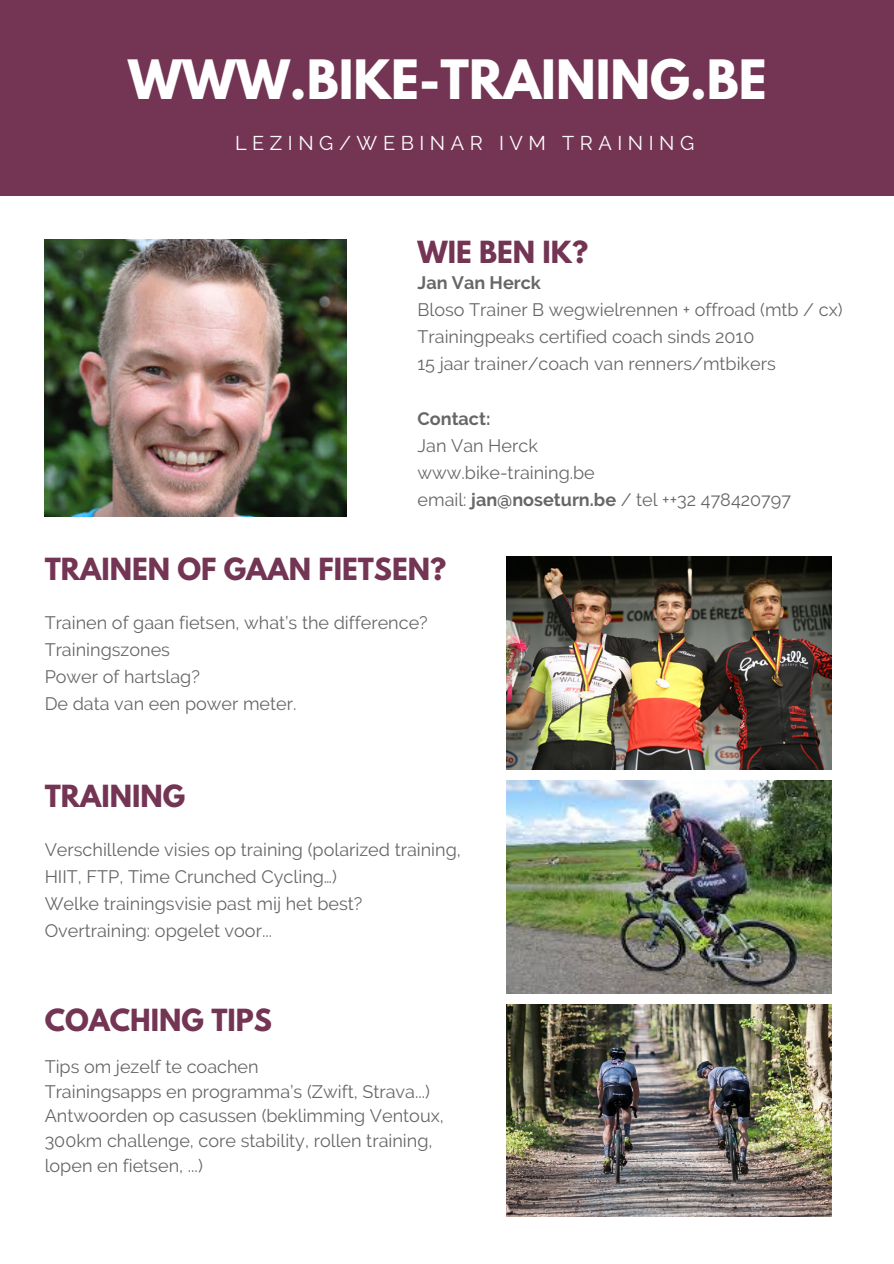
<style>
.page{position:relative;width:894px;height:1264px;background:#fff}
.page>*{position:absolute;margin:0;border:0;box-sizing:border-box;transform-origin:0 0}
.t1{font:700 48px "League Spartan";color:#fff}
.t2{font:700 27px "League Spartan";color:#743554}
.t3{font:19.8px "Raleway";letter-spacing:.28em;color:#fff}
.t4{font:18px/27px "Raleway";color:#000}
.t5{font:700 18px "Raleway";color:#000}
.s1{font-weight:700}
</style>
<div class="page">
<div style="left:0;top:0;width:893px;height:195px;background:#743554"></div>
<img style="left:45px;top:240px;width:301px;height:277px">
<img style="left:506px;top:556px;width:325px;height:213px">
<img style="left:506px;top:780px;width:325px;height:213px">
<img style="left:506px;top:1004px;width:325px;height:212px">
<h1 class="t1" style="left:128px;top:56px;width:639px">WWW.BIKE-TRAINING.BE</h1>
<p class="t3" style="left:235px;top:131px;width:461px">LEZING/WEBINAR IVM TRAINING</p>
<h2 class="t2" style="left:417px;top:238px;width:172px">WIE BEN IK?</h2>
<p class="t5" style="left:417px;top:272px;width:125px">Jan Van Herck</p>
<p class="t4" style="left:417px;top:296px;width:426px">Bloso Trainer B wegwielrennen + offroad (mtb / cx)<br>Trainingpeaks certified coach sinds 2010<br>15 jaar trainer/coach van renners/mtbikers</p>
<p class="t5" style="left:417px;top:408px;width:74px">Contact:</p>
<p class="t4" style="left:417px;top:432px;width:375px">Jan Van Herck<br>www.bike-training.be<br>email: <span class="s1">jan@noseturn.be</span> / tel ++32 478420797</p>
<h2 class="t2" style="left:45px;top:555px;width:403px">TRAINEN OF GAAN FIETSEN?</h2>
<p class="t4" style="left:45px;top:609px;width:384px">Trainen of gaan fietsen, what’s the difference?<br>Trainingszones<br>Power of hartslag?<br>De data van een power meter.</p>
<h2 class="t2" style="left:45px;top:782px;width:142px">TRAINING</h2>
<p class="t4" style="left:45px;top:836px;width:417px">Verschillende visies op training (polarized training, HIIT, FTP, Time Crunched Cycling…)<br>Welke trainingsvisie past mij het best?<br>Overtraining: opgelet voor...</p>
<h2 class="t2" style="left:45px;top:1007px;width:229px">COACHING TIPS</h2>
<p class="t4" style="left:45px;top:1054px;width:400px;line-height:24.8px">Tips om jezelf te coachen<br>Trainingsapps en programma’s (Zwift, Strava...)<br>Antwoorden op casussen (beklimming Ventoux, 300km challenge, core stability, rollen training, lopen en fietsen, ...)</p>
</div>
